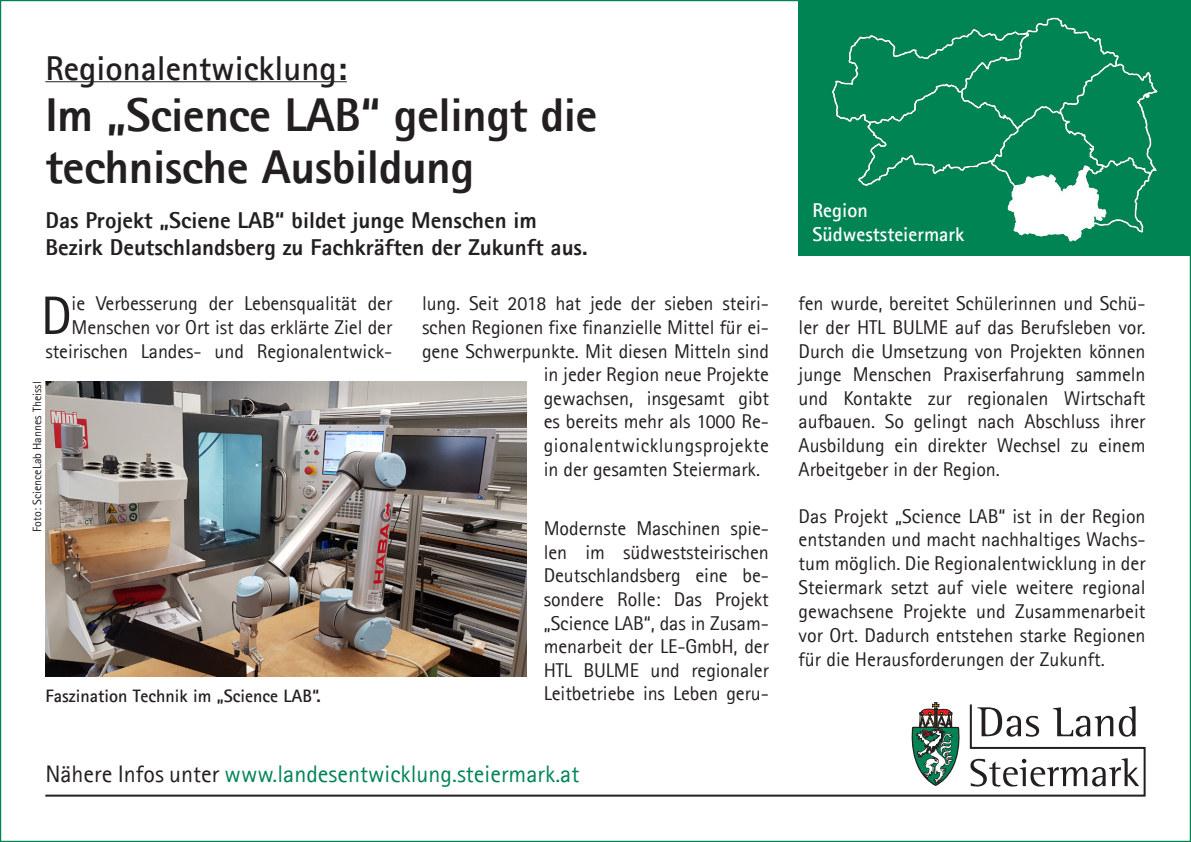
<style>
.page{position:relative;width:1191px;height:842px;background:#fff}
.page>*{position:absolute;margin:0;border:0;box-sizing:border-box;transform-origin:0 0}
.t1{font:54.2px "Agfa Rotis Sans Serif";color:#231f20}
.t2{font:800 47.6px/51.8px "Agfa Rotis Sans Serif";letter-spacing:-.01em;color:#231f20}
.t3{font:700 34.6px "Agfa Rotis Sans Serif";color:#231f20}
.t4{font:24px "Agfa Rotis Sans Serif";color:#008454}
.t5{font:800 23px "Agfa Rotis Sans Serif";color:#231f20}
.t6{font:20px/23.6px "Agfa Rotis Sans Serif";letter-spacing:-.005em;color:#231f20;text-align:justify}
.t7{font:20px "Agfa Rotis Sans Serif";letter-spacing:.02em;color:#231f20}
.t8{font:700 20px "Agfa Rotis Sans Serif";color:#fff}
.t9{font:700 18px "Agfa Rotis Sans Serif";color:#231f20}
.t10{font:12px "Agfa Rotis Sans Serif";color:#231f20}
.s1{color:#231f20}
</style>
<div class="page">
<svg style="left:45px;top:704px;width:1101px;height:93px"></svg>
<svg style="left:907px;top:702px;width:57px;height:85px"></svg>
<hr style="left:45px;top:81px;width:302px;height:1px;background:#231f20">
<img style="left:45px;top:381px;width:482px;height:296px">
<div style="left:798px;top:0;width:393px;height:255px;background:#008454"></div>
<img style="left:832px;top:17px;width:326px;height:225px">
<p class="t3" style="left:45px;top:46px;width:303px">Regionalentwicklung:</p>
<p class="t2" style="left:45px;top:89px;width:554px">Im „Science LAB“ gelingt die technische Ausbildung</p>
<p class="t5" style="left:45px;top:205px;width:493px">Das Projekt „Sciene LAB“ bildet junge Menschen im</p>
<p class="t5" style="left:45px;top:233px;width:544px">Bezirk Deutschlandsberg zu Fachkräften der Zukunft aus.</p>
<p class="t6" style="left:45px;top:292px;width:348px;text-align:right">ie Verbesserung der Lebensqualität der<br>Menschen vor Ort ist das erklärte Ziel der steirischen Landes- und Regionalentwick-</p>
<p class="t6" style="left:422px;top:292px;width:348px">lung. Seit 2018 hat jede der sieben steiri-</p>
<p class="t1" style="left:41px;top:284px;width:33px">D</p>
<p class="t6" style="left:422px;top:315px;width:348px">schen Regionen fixe finanzielle Mittel für ei-</p>
<p class="t6" style="left:422px;top:339px;width:348px">gene Schwerpunkte. Mit diesen Mitteln sind</p>
<p class="t6" style="left:544px;top:362px;width:227px">in jeder Region neue Projekte</p>
<p class="t6" style="left:544px;top:386px;width:227px">gewachsen, insgesamt gibt</p>
<p class="t6" style="left:544px;top:410px;width:227px">es bereits mehr als 1000 Re-</p>
<p class="t7" style="left:544px;top:433px;width:227px">gionalentwicklungsprojekte</p>
<p class="t6" style="left:544px;top:457px;width:218px">in der gesamten Steiermark.</p>
<p class="t10" style="left:30px;top:532px;width:152px;rotate:-90deg">Foto: ScienceLab Hannes Theissl</p>
<p class="t6" style="left:544px;top:516px;width:227px">Modernste Maschinen spie&shy;len im südweststeirischen Deutschlandsberg eine be&shy;sondere Rolle: Das Projekt „Science LAB“, das in Zusam&shy;menarbeit der LE-GmbH, der HTL BULME und regionaler Leitbetriebe ins Leben geru-</p>
<p class="t9" style="left:45px;top:685px;width:277px">Faszination Technik im „Science LAB“.</p>
<p class="t4" style="left:45px;top:760px;width:535px"><span class="s1">Nähere Infos unter</span> www.landesentwicklung.steiermark.at</p>
<p class="t8" style="left:812px;top:197px;width:57px">Region</p>
<p class="t8" style="left:812px;top:221px;width:153px">Südweststeiermark</p>
<p class="t6" style="left:798px;top:292px;width:348px">fen wurde, bereitet Schülerinnen und Schü&shy;ler der HTL BULME auf das Berufsleben vor.<br>Durch die Umsetzung von Projekten können junge Menschen Praxiserfahrung sammeln und Kontakte zur regionalen Wirtschaft aufbauen. So gelingt nach Abschluss ihrer Ausbildung ein direkter Wechsel zu einem Arbeitgeber in der Region.</p>
<p class="t6" style="left:798px;top:504px;width:348px">Das Projekt „Science LAB“ ist in der Region entstanden und macht nachhaltiges Wachs&shy;tum möglich. Die Regionalentwicklung in der Steiermark setzt auf viele weitere regional gewachsene Projekte und Zusammenarbeit vor Ort. Dadurch entstehen starke Regionen für die Herausforderungen der Zukunft.</p>
</div>
